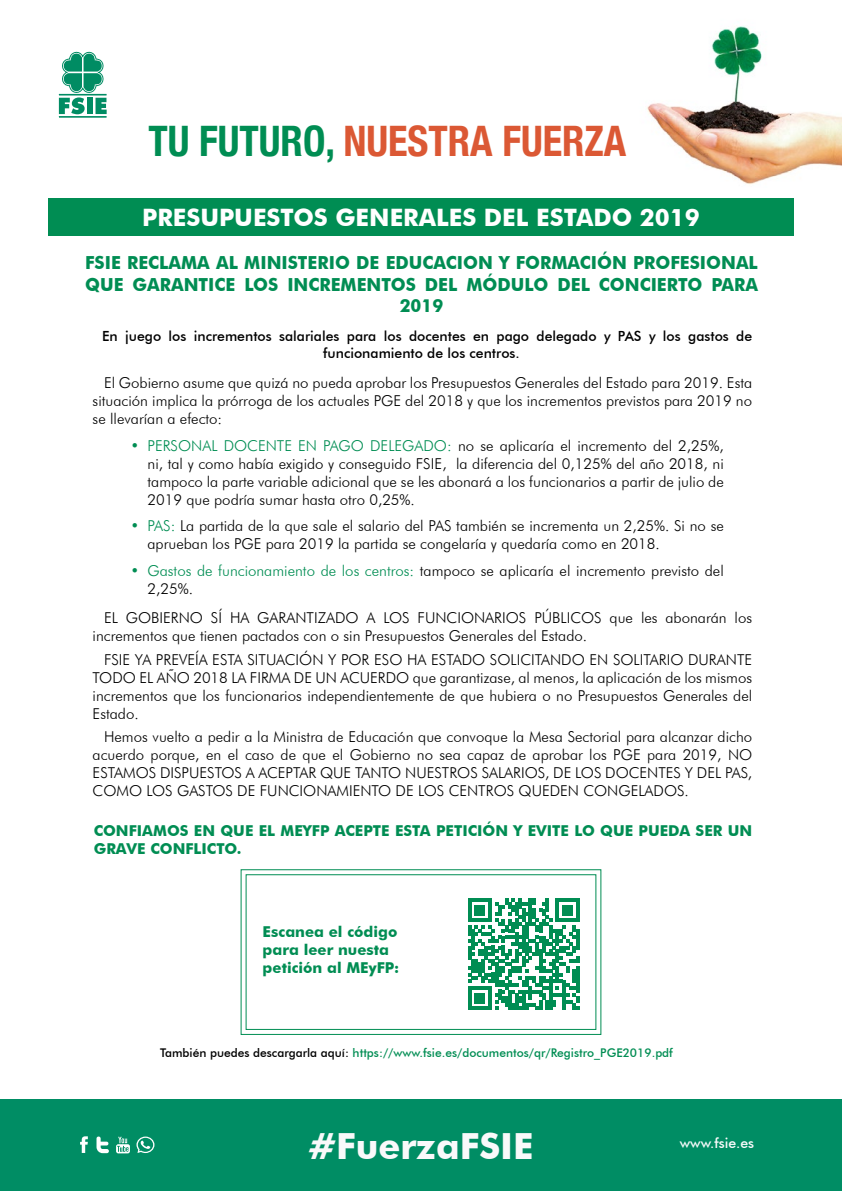
<style>
.page{position:relative;width:842px;height:1191px;background:#fff}
.page>*{position:absolute;margin:0;border:0;box-sizing:border-box;transform-origin:0 0}
.t1{font:700 condensed 42px "Helvetica Neue";color:#db5834;scale:.96 1}
.t2{font:700 36px "Futura BT";color:#f9f9fa}
.t3{font:700 24px "Futura BT";color:#fff}
.t4{font:700 18px/21.6px "Futura BT";color:#008d53;text-align:center}
.t5{font:300 15px/18px "Futura BT";color:#000;text-align:justify}
.t6{font:700 15px/18px "Futura BT";color:#008d53}
.t7{font:500 14px/16.8px "Futura BT";color:#000}
.t8{font:500 14px "Futura BT";color:#fbfbfc}
.t9{font:500 12px "Futura BT";color:#008d53}
.s1{color:#008d53}
.s2{color:#000}
</style>
<div class="page">
<div style="left:48px;top:198px;width:746px;height:37px;background:#008d53"></div>
<div style="left:0;top:1099px;width:842px;height:92px;background:#008d64"></div>
<svg style="left:80px;top:1136px;width:8px;height:17px"></svg>
<svg style="left:116px;top:1136px;width:14px;height:17px"></svg>
<svg style="left:97px;top:1136px;width:12px;height:17px"></svg>
<svg style="left:136px;top:1136px;width:18px;height:17px"></svg>
<hr style="left:59px;top:116px;width:48px;height:2px;background:#008c63">
<svg style="left:59px;top:51px;width:48px;height:63px"></svg>
<img style="left:647px;top:26px;width:195px;height:159px">
<svg style="left:240px;top:869px;width:362px;height:166px"></svg>
<div style="left:246px;top:874px;width:350px;height:156px;border:1px solid #008d53"></div>
<h1 class="t1" style="left:148px;top:106px;width:499px"><span class="s1">TU FUTURO,</span> NUESTRA FUERZA</h1>
<h3 class="t3" style="left:142px;top:203px;width:559px">PRESUPUESTOS GENERALES DEL ESTADO 2019</h3>
<p class="t4" style="left:85px;top:251px;width:674px">FSIE RECLAMA AL MINISTERIO DE EDUCACION Y FORMACIÓN PROFESIONAL<br>QUE GARANTICE LOS INCREMENTOS DEL MÓDULO DEL CONCIERTO PARA<br>2019</p>
<p class="t7" style="left:323px;top:327px;width:430px;text-indent:-221px">En juego los incrementos salariales para los docentes en pago delegado y PAS y los gastos de funcionamiento de los centros.</p>
<p class="t5" style="left:93px;top:373px;width:661px;text-indent:11px">El Gobierno asume que quizá no pueda aprobar los Presupuestos Generales del Estado para 2019. Esta situación implica la prórroga de los actuales PGE del 2018 y que los incrementos previstos para 2019 no se llevarían a efecto:</p>
<p class="t5" style="left:148px;top:436px;width:578px;text-indent:-17px"><span class="s1">• PERSONAL DOCENTE EN PAGO DELEGADO:</span> no se aplicaría el incremento del 2,25%, ni, tal y como había exigido y conseguido FSIE, la diferencia del 0,125% del año 2018, ni tampoco la parte variable adicional que se les abonará a los funcionarios a partir de julio de 2019 que podría sumar hasta otro 0,25%.</p>
<p class="t5" style="left:148px;top:516px;width:578px;text-indent:-17px"><span class="s1">• PAS:</span> La partida de la que sale el salario del PAS también se incrementa un 2,25%. Si no se aprueban los PGE para 2019 la partida se congelaría y quedaría como en 2018.</p>
<p class="t5" style="left:148px;top:561px;width:578px;text-indent:-17px"><span class="s1">• Gastos de funcionamiento de los centros:</span> tampoco se aplicaría el incremento previsto del<br>2,25%.</p>
<p class="t5" style="left:93px;top:608px;width:661px;text-indent:11px">EL GOBIERNO SÍ HA GARANTIZADO A LOS FUNCIONARIOS PÚBLICOS que les abonarán los incrementos que tienen pactados con o sin Presupuestos Generales del Estado.</p>
<p class="t5" style="left:93px;top:650px;width:661px;text-indent:11px">FSIE YA PREVEÍA ESTA SITUACIÓN Y POR ESO HA ESTADO SOLICITANDO EN SOLITARIO DURANTE TODO EL AÑO 2018 LA FIRMA DE UN ACUERDO que garantizase, al menos, la aplicación de los mismos incrementos que los funcionarios independientemente de que hubiera o no Presupuestos Generales del Estado.</p>
<p class="t5" style="left:93px;top:728px;width:661px;text-indent:11px">Hemos vuelto a pedir a la Ministra de Educación que convoque la Mesa Sectorial para alcanzar dicho acuerdo porque, en el caso de que el Gobierno no sea capaz de aprobar los PGE para 2019, NO ESTAMOS DISPUESTOS A ACEPTAR QUE TANTO NUESTROS SALARIOS, DE LOS DOCENTES Y DEL PAS, COMO LOS GASTOS DE FUNCIONAMIENTO DE LOS CENTROS QUEDEN CONGELADOS.</p>
<p class="t6" style="left:94px;top:821px;width:660px">CONFIAMOS EN QUE EL MEYFP ACEPTE ESTA PETICIÓN Y EVITE LO QUE PUEDA SER UN<br>GRAVE CONFLICTO.</p>
<p class="t6" style="left:263px;top:922px;width:138px">Escanea el código para leer nuesta petición al MEyFP:</p>
<p class="t9" style="left:160px;top:1045px;width:514px"><span class="s2">También puedes descargarla aquí:</span> https://www.fsie.es/documentos/qr/Registro_PGE2019.pdf</p>
<h2 class="t2" style="left:308px;top:1124px;width:227px">#FuerzaFSIE</h2>
<p class="t8" style="left:680px;top:1134px;width:76px">www.fsie.es</p>
</div>
